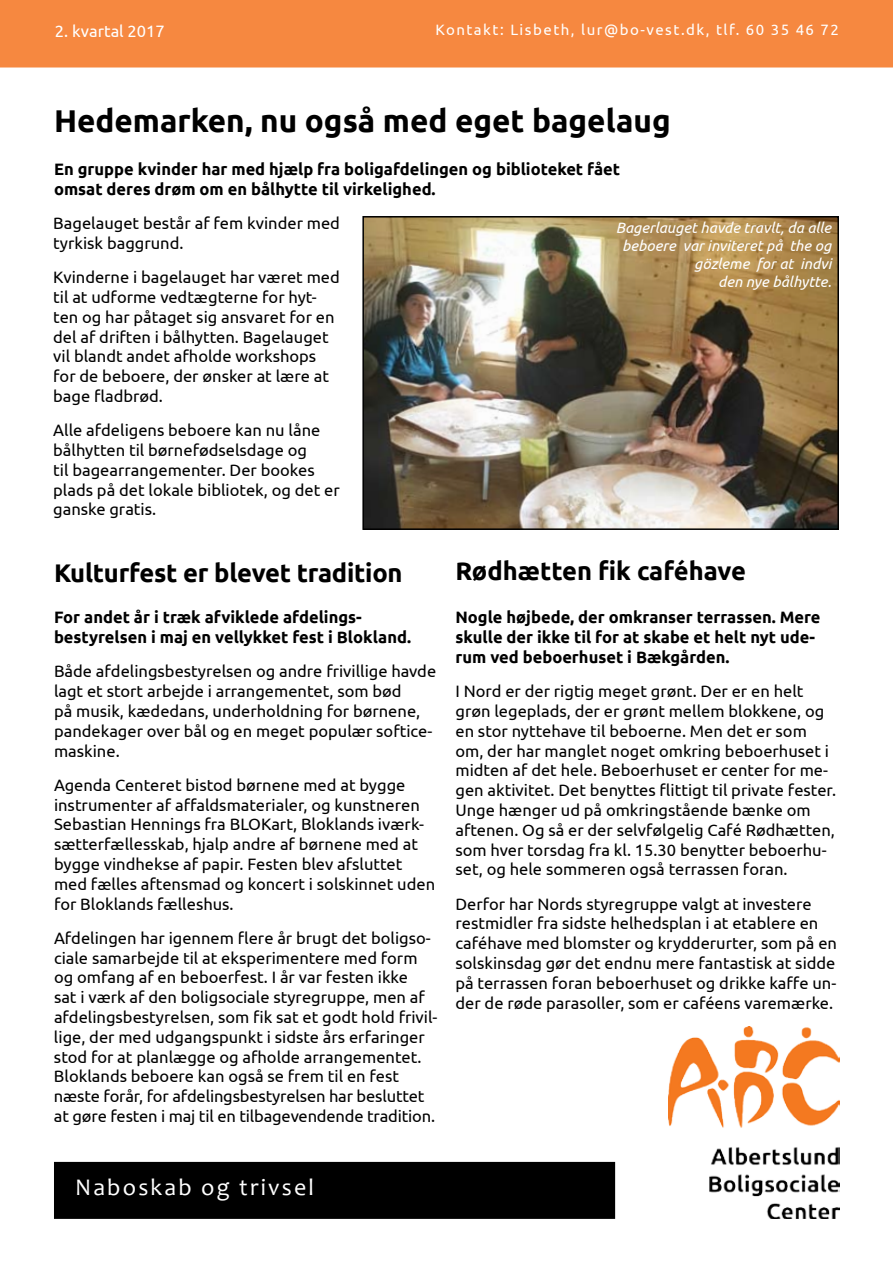
<style>
.page{position:relative;width:893px;height:1263px;background:#fff}
.page>*{position:absolute;margin:0;border:0;box-sizing:border-box;transform-origin:0 0}
.t1{font:700 31.5px "Ubuntu";color:#000}
.t2{font:700 25.5px "Ubuntu";letter-spacing:-.01em;color:#000}
.t3{font:24px "Candara";letter-spacing:.09em;color:#fff}
.t4{font:16.5px/19.8px "Ubuntu";color:#000}
.t5{font:700 16.5px/19.8px "Ubuntu";color:#000}
.t6{font:16.5px "Ubuntu";color:#fff}
.t7{font:italic 15px/18px "Ubuntu";color:#fff;text-align:right}
.t8{font:15px "Ubuntu";letter-spacing:.1em;color:#fff}
</style>
<div class="page">
<div style="left:0;top:0;width:893px;height:68px;background:#f68840"></div>
<div style="left:54px;top:1162px;width:561px;height:57px;background:#000"></div>
<img style="left:669px;top:1026px;width:170px;height:193px">
<img style="left:365px;top:219px;width:471px;height:308px">
<div style="left:362px;top:216px;width:477px;height:314px;border:2px solid #000"></div>
<p class="t6" style="left:55px;top:21px;width:111px">2. kvartal 2017</p>
<p class="t8" style="left:435px;top:20px;width:405px">Kontakt: Lisbeth, lur@bo-vest.dk, tlf. 60 35 46 72</p>
<h1 class="t1" style="left:54px;top:102px;width:618px">Hedemarken, nu også med eget bagelaug</h1>
<p class="t5" style="left:54px;top:159px;width:568px">En gruppe kvinder har med hjælp fra boligafdelingen og biblioteket fået omsat deres drøm om en bålhytte til virkelighed.</p>
<p class="t7" style="left:616px;top:218px;width:217px">Bagerlauget havde travlt, da alle beboere var inviteret på the og gözleme for at indvi<br>den nye bålhytte.</p>
<p class="t4" style="left:53px;top:213px;width:288px">Bagelauget består af fem kvinder med tyrkisk baggrund.</p>
<p class="t4" style="left:53px;top:267px;width:288px">Kvinderne i bagelauget har været med til at udforme vedtægterne for hyt&shy;ten og har påtaget sig ansvaret for en del af driften i bålhytten. Bagelauget vil blandt andet afholde workshops for de beboere, der ønsker at lære at bage fladbrød.</p>
<p class="t4" style="left:53px;top:420px;width:288px">Alle afdeligens beboere kan nu låne bålhytten til børnefødselsdage og<br>til bagearrangementer. Der bookes plads på det lokale bibliotek, og det er ganske gratis.</p>
<h2 class="t2" style="left:54px;top:558px;width:350px">Kulturfest er blevet tradition</h2>
<h2 class="t2" style="left:455px;top:556px;width:292px">Rødhætten fik caféhave</h2>
<p class="t5" style="left:54px;top:607px;width:359px">For andet år i træk afviklede afdelings&shy;bestyrelsen i maj en vellykket fest i Blokland.</p>
<p class="t4" style="left:54px;top:661px;width:384px">Både afdelingsbestyrelsen og andre frivillige havde lagt et stort arbejde i arrangementet, som bød<br>på musik, kædedans, underholdning for børnene, pandekager over bål og en meget populær softice&shy;maskine.</p>
<p class="t4" style="left:54px;top:774px;width:383px">Agenda Centeret bistod børnene med at bygge instrumenter af affaldsmaterialer, og kunstneren Sebastian Hennings fra BLOKart, Bloklands iværk&shy;sætterfællesskab, hjalp andre af børnene med at bygge vindhekse af papir. Festen blev afsluttet med fælles aftensmad og koncert i solskinnet uden for Bloklands fælleshus.</p>
<p class="t4" style="left:54px;top:927px;width:385px">Afdelingen har igennem flere år brugt det boligso&shy;ciale samarbejde til at eksperimentere med form og omfang af en beboerfest. I år var festen ikke<br>sat i værk af den boligsociale styregruppe, men af afdelingsbestyrelsen, som fik sat et godt hold frivil&shy;lige, der med udgangspunkt i sidste års erfaringer stod for at planlægge og afholde arrangementet.<br>Bloklands beboere kan også se frem til en fest næste forår, for afdelingsbestyrelsen har besluttet at gøre festen i maj til en tilbagevendende tradition.</p>
<p class="t5" style="left:455px;top:607px;width:367px">Nogle højbede, der omkranser terrassen. Mere skulle der ikke til for at skabe et helt nyt ude&shy;rum ved beboerhuset i Bækgården.</p>
<p class="t4" style="left:455px;top:681px;width:382px">I Nord er der rigtig meget grønt. Der er en helt grøn legeplads, der er grønt mellem blokkene, og en stor nyttehave til beboerne. Men det er som om, der har manglet noget omkring beboerhuset i midten af det hele. Beboerhuset er center for me&shy;gen aktivitet. Det benyttes flittigt til private fester.<br>Unge hænger ud på omkringstående bænke om aftenen. Og så er der selvfølgelig Café Rødhætten, som hver torsdag fra kl. 15.30 benytter beboerhu&shy;set, og hele sommeren også terrassen foran.</p>
<p class="t4" style="left:455px;top:893px;width:383px">Derfor har Nords styregruppe valgt at investere restmidler fra sidste helhedsplan i at etablere en caféhave med blomster og krydderurter, som på en solskinsdag gør det endnu mere fantastisk at sidde på terrassen foran beboerhuset og drikke kaffe un&shy;der de røde parasoller, som er caféens varemærke.</p>
<h3 class="t3" style="left:75px;top:1172px;width:240px">Naboskab og trivsel</h3>
</div>
